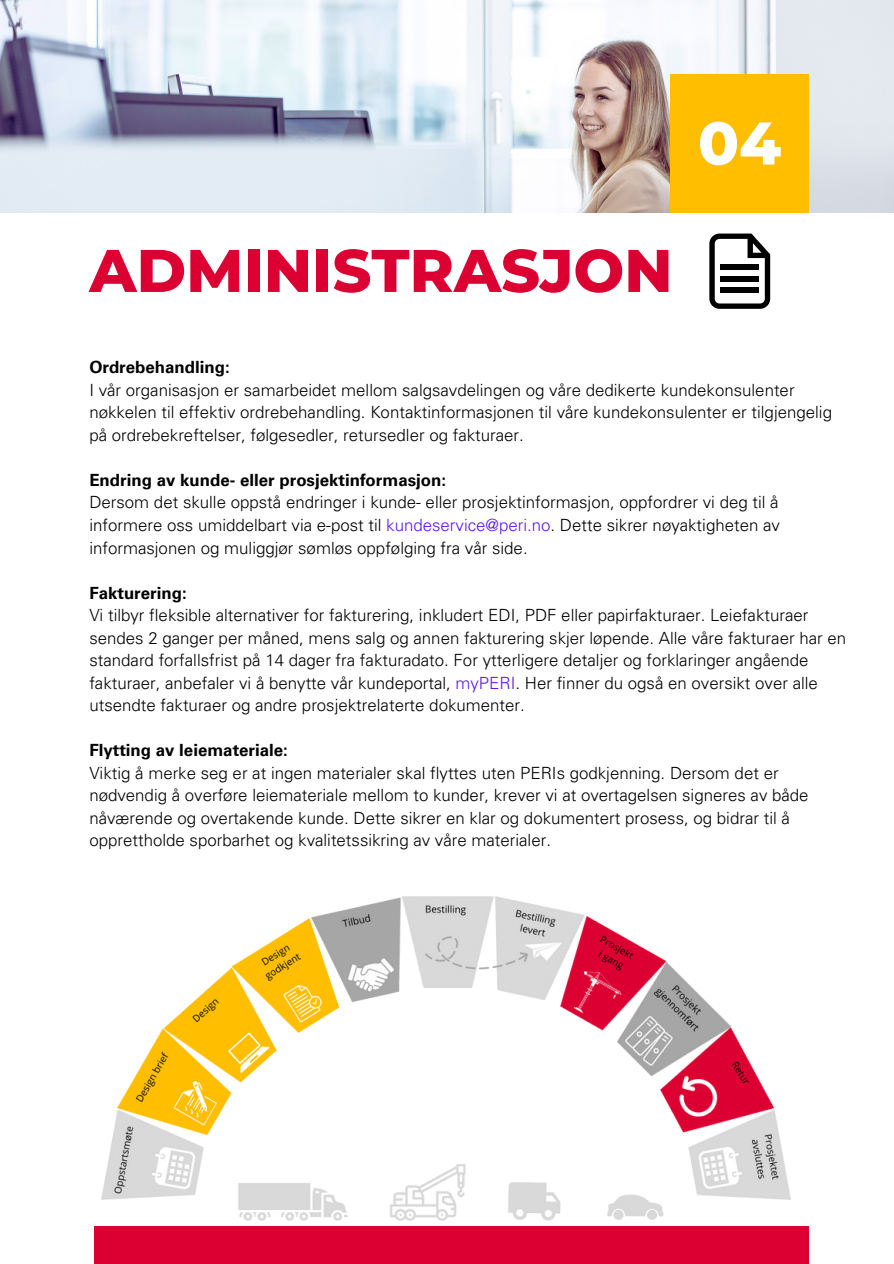
<style>
.page{position:relative;width:894px;height:1264px;background:#fff}
.page>*{position:absolute;margin:0;border:0;box-sizing:border-box;transform-origin:0 0}
.t1{font:800 60px "Montserrat";color:#dc0032}
.t2{font:800 60px "Montserrat";color:#fff}
.t3{font:300 16.8px/22.5px "Univers LT Pro 45";color:#000}
.t4{font:700 16.8px "Univers LT Pro 65";color:#000}
.s1{color:#5e17eb}
</style>
<div class="page">
<img style="left:0;top:0;width:893px;height:213px">
<div style="left:670px;top:75px;width:138px;height:138px;background:#ffbf00"></div>
<svg style="left:709px;top:233px;width:61px;height:76px"></svg>
<div style="left:720px;top:287px;width:38px;height:6px;background:#000"></div>
<div style="left:720px;top:276px;width:38px;height:5px;background:#000"></div>
<div style="left:720px;top:264px;width:38px;height:6px;background:#000"></div>
<img style="left:94px;top:896px;width:715px;height:367px">
<h1 class="t2" style="left:697px;top:106px;width:85px">04</h1>
<h1 class="t1" style="left:89px;top:234px;width:584px">ADMINISTRASJON</h1>
<p class="t4" style="left:89px;top:361px;width:142px">Ordrebehandling:</p>
<p class="t3" style="left:89px;top:381px;width:744px">I vår organisasjon er samarbeidet mellom salgsavdelingen og våre dedikerte kundekonsulenter nøkkelen til effektiv ordrebehandling. Kontaktinformasjonen til våre kundekonsulenter er tilgjengelig på ordrebekreftelser, følgesedler, retursedler og fakturaer.</p>
<p class="t4" style="left:89px;top:474px;width:358px">Endring av kunde- eller prosjektinformasjon:</p>
<p class="t3" style="left:89px;top:493px;width:692px;text-align:justify">Dersom det skulle oppstå endringer i kunde- eller prosjektinformasjon, oppfordrer vi deg til å informere oss umiddelbart via e-post til <span class="s1">kundeservice@peri.no</span>. Dette sikrer nøyaktigheten av informasjonen og muliggjør sømløs oppfølging fra vår side.</p>
<p class="t4" style="left:89px;top:586px;width:99px">Fakturering:</p>
<p class="t3" style="left:89px;top:606px;width:758px">Vi tilbyr fleksible alternativer for fakturering, inkludert EDI, PDF eller papirfakturaer. Leiefakturaer sendes 2 ganger per måned, mens salg og annen fakturering skjer løpende. Alle våre fakturaer har en standard forfallsfrist på 14 dager fra fakturadato. For ytterligere detaljer og forklaringer angående fakturaer, anbefaler vi å benytte vår kundeportal, <span class="s1">myPERI</span>. Her finner du også en oversikt over alle utsendte fakturaer og andre prosjektrelaterte dokumenter.</p>
<p class="t4" style="left:89px;top:744px;width:200px">Flytting av leiemateriale:</p>
<p class="t3" style="left:89px;top:763px;width:720px">Viktig å merke seg er at ingen materialer skal flyttes uten PERIs godkjenning. Dersom det er nødvendig å overføre leiemateriale mellom to kunder, krever vi at overtagelsen signeres av både nåværende og overtakende kunde. Dette sikrer en klar og dokumentert prosess, og bidrar til å opprettholde sporbarhet og kvalitetssikring av våre materialer.</p>
</div>
